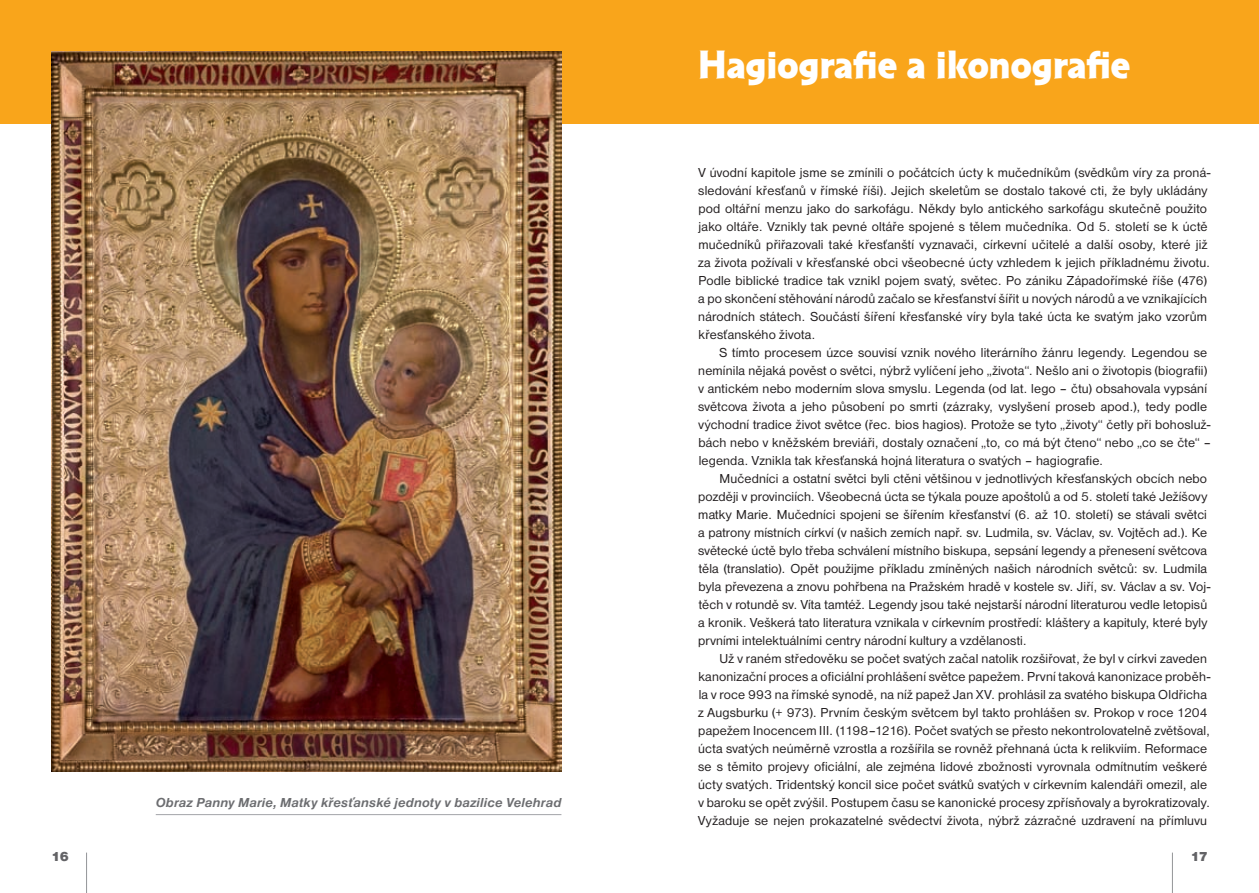
<style>
.page{position:relative;width:1259px;height:893px;background:#fff}
.page>*{position:absolute;margin:0;border:0;box-sizing:border-box;transform-origin:0 0}
.t1{font:700 39px "Solpera Medium OSFCE";letter-spacing:-.005em;color:#fff}
.t2{font:13.5px/18px "Nimbus Sans DOT";letter-spacing:.01em;color:#231f20}
.t3{font:italic 700 13.5px "Nimbus Sans DOT";letter-spacing:.01em;color:#6c6d70}
.t4{font:13.5px "Nimbus Sans DOT Blac";color:#636366}
</style>
<div class="page">
<hr style="left:86px;top:853px;width:1px;height:40px;background:#939598">
<div style="left:629px;top:0;width:630px;height:123px;background:#f9a51b"></div>
<hr style="left:1172px;top:853px;width:1px;height:40px;background:#939598">
<div style="left:0;top:0;width:629px;height:123px;background:#f9a51b"></div>
<hr style="left:156px;top:814px;width:405px;height:1px;background:#a8a9ad">
<img style="left:51px;top:51px;width:510px;height:720px">
<p class="t3" style="left:156px;top:795px;width:407px">Obraz Panny Marie, Matky křesťanské jednoty v bazilice Velehrad</p>
<h1 class="t1" style="left:698px;top:43px;width:434px">Hagiografie a ikonografie</h1>
<p class="t2" style="left:698px;top:164px;width:514px">V úvodní kapitole jsme se zmínili o počátcích úcty k mučedníkům (svědkům víry za proná&shy;sledování křesťanů v římské říši). Jejich skeletům se dostalo takové cti, že byly ukládány pod oltářní menzu jako do sarkofágu. Někdy bylo antického sarkofágu skutečně použito jako oltáře. Vznikly tak pevné oltáře spojené s tělem mučedníka. Od 5. století se k úctě mučedníků přiřazovali také křesťanští vyznavači, církevní učitelé a další osoby, které již za života požívali v křesťanské obci všeobecné úcty vzhledem k jejich příkladnému životu.<br>Podle biblické tradice tak vznikl pojem svatý, světec. Po zániku Západořímské říše (476) a po skončení stěhování národů začalo se křesťanství šířit u nových národů a ve vznikajících národních státech. Součástí šíření křesťanské víry byla také úcta ke svatým jako vzorům křesťanského života.</p>
<p class="t2" style="left:698px;top:344px;width:514px;text-indent:21px">S tímto procesem úzce souvisí vznik nového literárního žánru legendy. Legendou se nemínila nějaká pověst o světci, nýbrž vylíčení jeho „života“. Nešlo ani o životopis (biografii) v antickém nebo moderním slova smyslu. Legenda (od lat. lego – čtu) obsahovala vypsání světcova života a jeho působení po smrti (zázraky, vyslyšení proseb apod.), tedy podle východní tradice život světce (řec. bios hagios). Protože se tyto „životy“ četly při bohosluž&shy;bách nebo v kněžském breviáři, dostaly označení „to, co má být čteno“ nebo „co se čte“ – legenda. Vznikla tak křesťanská hojná literatura o svatých – hagiografie.</p>
<p class="t2" style="left:698px;top:470px;width:514px;text-indent:21px">Mučedníci a ostatní světci byli ctěni většinou v jednotlivých křesťanských obcích nebo později v provinciích. Všeobecná úcta se týkala pouze apoštolů a od 5. století také Ježíšovy matky Marie. Mučedníci spojeni se šířením křesťanství (6. až 10. století) se stávali světci a patrony místních církví (v našich zemích např. sv. Ludmila, sv. Václav, sv. Vojtěch ad.). Ke světecké úctě bylo třeba schválení místního biskupa, sepsání legendy a přenesení světcova těla (translatio). Opět použijme příkladu zmíněných našich národních světců: sv. Ludmila byla převezena a znovu pohřbena na Pražském hradě v kostele sv. Jiří, sv. Václav a sv. Voj&shy;těch v rotundě sv. Víta tamtéž. Legendy jsou také nejstarší národní literaturou vedle letopisů a kronik. Veškerá tato literatura vznikala v církevním prostředí: kláštery a kapituly, které byly prvními intelektuálními centry národní kultury a vzdělanosti.</p>
<p class="t2" style="left:698px;top:650px;width:514px;text-indent:21px">Už v raném středověku se počet svatých začal natolik rozšiřovat, že byl v církvi zaveden kanonizační proces a oficiální prohlášení světce papežem. První taková kanonizace proběh&shy;la v roce 993 na římské synodě, na níž papež Jan XV. prohlásil za svatého biskupa Oldřicha z Augsburku (+ 973). Prvním českým světcem byl takto prohlášen sv. Prokop v roce 1204 papežem Inocencem III. (1198–1216). Počet svatých se přesto nekontrolovatelně zvětšoval, úcta svatých neúměrně vzrostla a rozšířila se rovněž přehnaná úcta k relikviím. Reformace se s těmito projevy oficiální, ale zejména lidové zbožnosti vyrovnala odmítnutím veškeré úcty svatých. Tridentský koncil sice počet svátků svatých v církevním kalendáři omezil, ale v baroku se opět zvýšil. Postupem času se kanonické procesy zpřísňovaly a byrokratizovaly.<br>Vyžaduje se nejen prokazatelné svědectví života, nýbrž zázračné uzdravení na přímluvu</p>
<p class="t4" style="left:51px;top:849px;width:19px">16</p>
<p class="t4" style="left:1190px;top:849px;width:19px">17</p>
</div>
